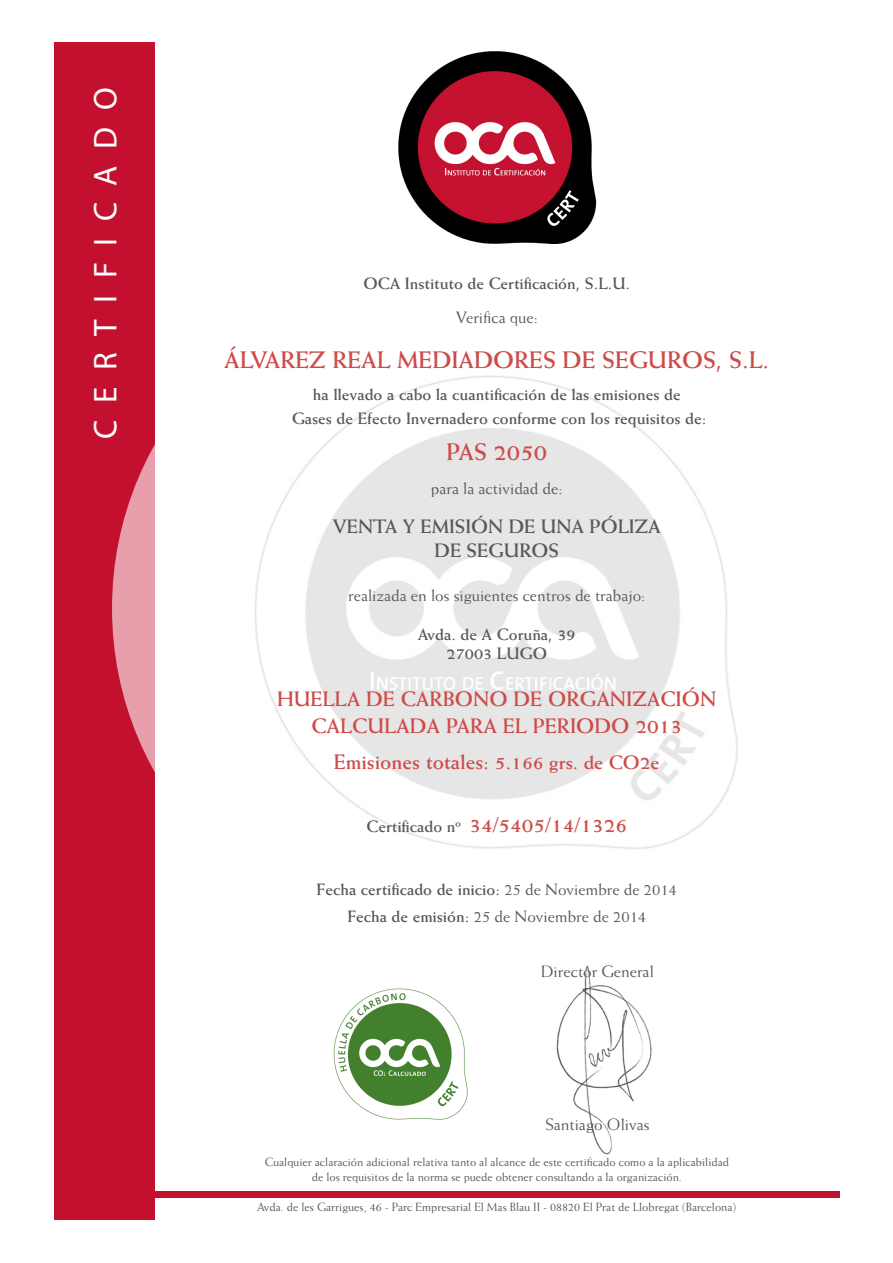
<style>
.page{position:relative;width:893px;height:1263px;background:#fff}
.page>*{position:absolute;margin:0;border:0;box-sizing:border-box;transform-origin:0 0}
.t1{font:33px "Myriad Pro";letter-spacing:.5em;color:#fff}
.t2{font:700 24px "Weiss LT";color:#ce4b49}
.t3{font:700 21px "Weiss LT";color:#ce4b49}
.t4{font:700 19.5px "Weiss LT";color:#57585a}
.t5{font:700 16.5px "Weiss LT";color:#57585a}
.t6{font:16.5px "Weiss LT";color:#57585a}
.t7{font:12px "Weiss LT";color:#57585a}
.s1{font-size:19.5px}
.s2{font-size:16.5px;color:#57585a}
.s3{font-weight:400}
.s4{font-weight:700}
</style>
<div class="page">
<img style="left:556px;top:965px;width:96px;height:190px">
<img style="left:255px;top:376px;width:483px;height:473px">
<img style="left:398px;top:51px;width:199px;height:193px">
<div style="left:54px;top:43px;width:101px;height:1177px;background:#c3102f"></div>
<svg style="left:112px;top:444px;width:43px;height:328px"></svg>
<div style="left:145px;top:1191px;width:694px;height:7px;background:#c3102f"></div>
<img style="left:333px;top:988px;width:135px;height:132px">
<p class="t1" style="left:85px;top:439px;width:352px;rotate:-90deg">CERTIFICADO</p>
<p class="t5" style="left:363px;top:273px;width:268px">OCA Instituto de Certificación, S.L.U.</p>
<p class="t6" style="left:456px;top:308px;width:84px">Verifica que:</p>
<p class="t2" style="left:224px;top:346px;width:546px">ÁLVAREZ REAL MEDIADORES DE SEGUROS, S.L.</p>
<p class="t5" style="left:313px;top:384px;width:369px">ha llevado a cabo la cuantificación de las emisiones de</p>
<p class="t5" style="left:292px;top:408px;width:416px">Gases de Efecto Invernadero conforme con los requisitos de:</p>
<p class="t2" style="left:446px;top:437px;width:102px">PAS 2050</p>
<p class="t6" style="left:431px;top:479px;width:133px">para la actividad de:</p>
<p class="t4" style="left:333px;top:515px;width:329px">VENTA Y EMISIÓN DE UNA PÓLIZA</p>
<p class="t4" style="left:434px;top:539px;width:126px">DE SEGUROS</p>
<p class="t6" style="left:348px;top:585px;width:299px">realizada en los siguientes centros de trabajo:</p>
<p class="t5" style="left:418px;top:624px;width:159px">Avda. de A Coruña, 39</p>
<p class="t5" style="left:446px;top:644px;width:102px">27003 LUGO</p>
<p class="t3" style="left:277px;top:686px;width:441px">HUELLA DE CARBONO DE ORGANIZACIÓN</p>
<p class="t3" style="left:311px;top:713px;width:372px">CALCULADA PARA EL PERIODO 2013</p>
<p class="t3" style="left:334px;top:749px;width:327px">Emisiones totales: <span class="s1">5.166 grs. de CO2e</span></p>
<p class="t3" style="left:366px;top:812px;width:262px"><span class="s2">Certificado nº</span> 34/5405/14/1326</p>
<p class="t5" style="left:317px;top:879px;width:362px">Fecha certificado de inicio: <span class="s3">25 de Noviembre de 2014</span></p>
<p class="t6" style="left:347px;top:906px;width:300px"><span class="s4">Fecha de emisión:</span> 25 de Noviembre de 2014</p>
<p class="t6" style="left:541px;top:961px;width:114px">Director General</p>
<p class="t6" style="left:545px;top:1114px;width:106px">Santiago Olivas</p>
<p class="t7" style="left:265px;top:1155px;width:466px">Cualquier aclaración adicional relativa tanto al alcance de este certificado como a la aplicabilidad</p>
<p class="t7" style="left:312px;top:1170px;width:372px">de los requisitos de la norma se puede obtener consultando a la organización.</p>
<p class="t7" style="left:257px;top:1200px;width:481px">Avda. de les Garrigues, 46 - Parc Empresarial El Mas Blau II - 08820 El Prat de Llobregat (Barcelona)</p>
</div>
